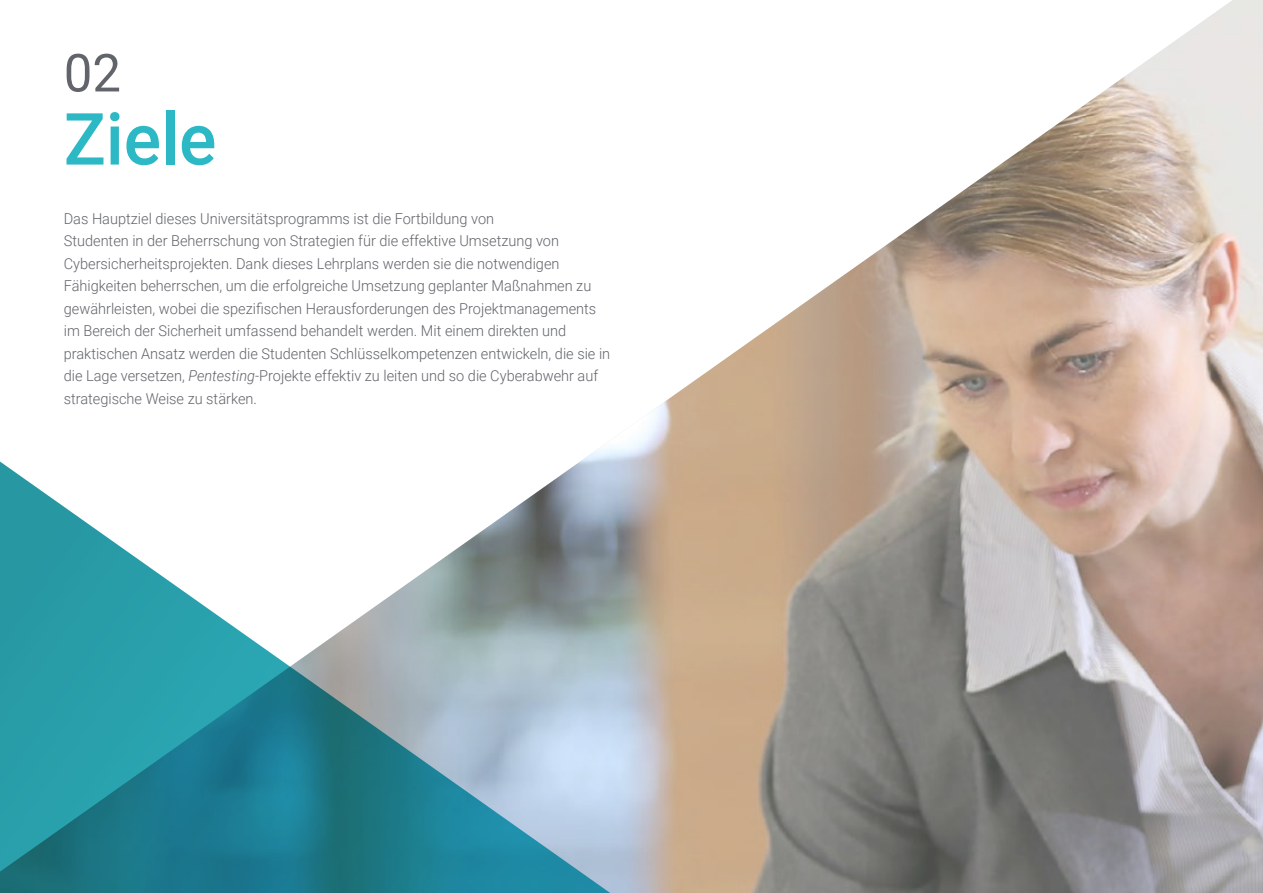
<style>
.page{position:relative;width:1263px;height:893px;background:#fff}
.page>*{position:absolute;margin:0;border:0;box-sizing:border-box;transform-origin:0 0}
.t1{font:500 72px "Roboto";color:#2db8c5}
.t2{font:52.5px "Roboto";color:#61646a}
.t3{font:300 15px/22.5px "Roboto";color:#61646a}
.s1{font-style:italic}
</style>
<div class="page">
<img style="left:630px;top:0;width:633px;height:893px">
<svg style="left:0;top:446px;width:640px;height:447px"></svg>
<h2 class="t2" style="left:64px;top:36px;width:59px">02</h2>
<h1 class="t1" style="left:64px;top:89px;width:154px">Ziele</h1>
<p class="t3" style="left:64px;top:207px;width:548px">Das Hauptziel dieses Universitätsprogramms ist die Fortbildung von<br>Studenten in der Beherrschung von Strategien für die effektive Umsetzung von Cybersicherheitsprojekten. Dank dieses Lehrplans werden sie die notwendigen Fähigkeiten beherrschen, um die erfolgreiche Umsetzung geplanter Maßnahmen zu gewährleisten, wobei die spezifischen Herausforderungen des Projektmanagements im Bereich der Sicherheit umfassend behandelt werden. Mit einem direkten und praktischen Ansatz werden die Studenten Schlüsselkompetenzen entwickeln, die sie in die Lage versetzen, <span class="s1">Pentesting</span>-Projekte effektiv zu leiten und so die Cyberabwehr auf strategische Weise zu stärken.</p>
</div>
